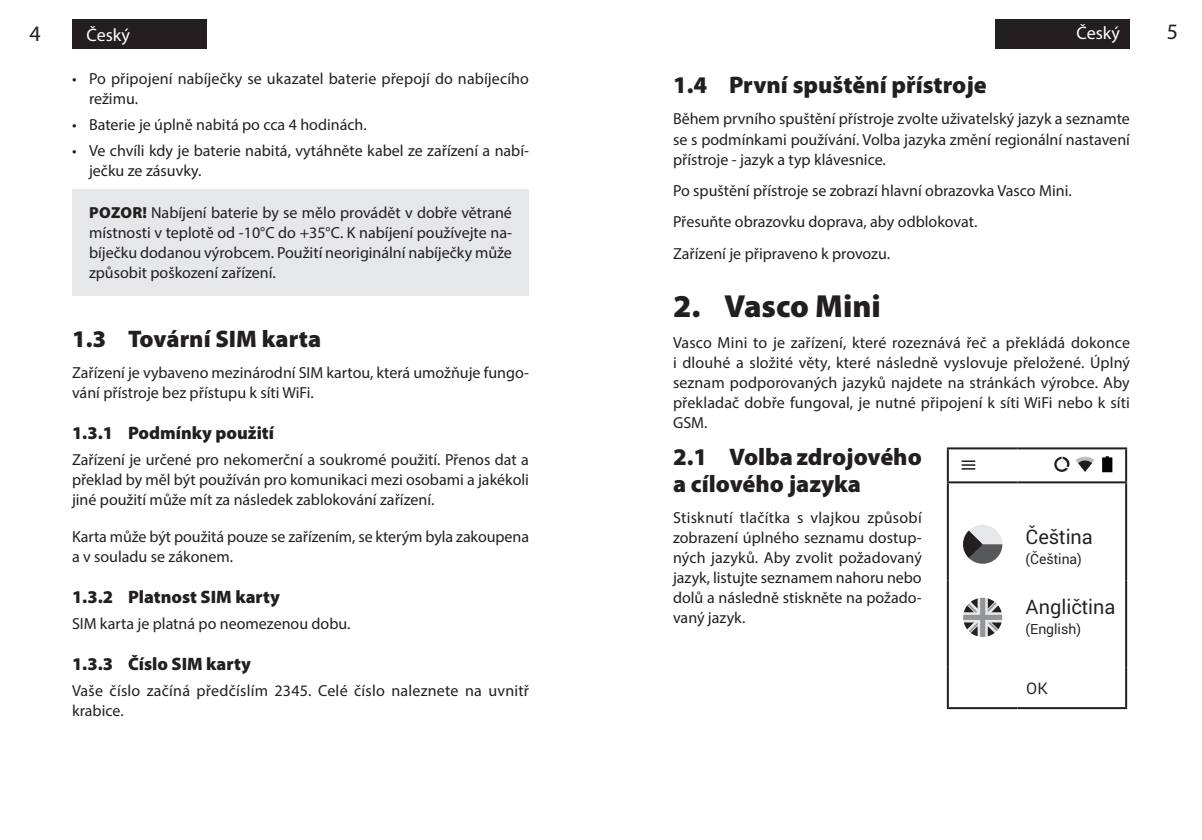
<style>
.page{position:relative;width:1202px;height:840px;background:#fff}
.page>*{position:absolute;margin:0;border:0;box-sizing:border-box;transform-origin:0 0}
.t1{font:900 32px "Myriad Pro";color:#231f20}
.t2{font:900 24px/26.4px "Myriad Pro";color:#231f20}
.t3{font:22px "Myriad Pro";color:#231f20}
.t4{font:20px "Roboto";color:#231f20}
.btn{font:900 18px "Myriad Pro";color:#231f20}
.t5{font:18px "Myriad Pro";color:#fff}
.body{font:16px/20px "Myriad Pro";color:#231f20}
.Normalny{font:16px/20px "Myriad Pro";color:#231f20;text-align:justify}
.t6{font:16px "Roboto";color:#231f20}
.t7{font:14px "Roboto";color:#231f20}
.s1{font-weight:900}
</style>
<div class="page">
<div style="left:72px;top:19px;width:134px;height:30px;background:#231f20"></div>
<div style="left:996px;top:19px;width:134px;height:30px;background:#231f20"></div>
<hr style="left:947px;top:447px;width:70px;height:2px;background:#231f20">
<hr style="left:947px;top:449px;width:2px;height:32px;background:#231f20">
<hr style="left:1017px;top:447px;width:110px;height:2px;background:#231f20">
<hr style="left:1125px;top:449px;width:2px;height:32px;background:#231f20">
<hr style="left:947px;top:481px;width:70px;height:2px;background:#231f20">
<hr style="left:947px;top:483px;width:2px;height:97px;background:#231f20">
<hr style="left:1017px;top:481px;width:110px;height:2px;background:#231f20">
<hr style="left:1125px;top:483px;width:2px;height:97px;background:#231f20">
<hr style="left:947px;top:580px;width:2px;height:86px;background:#231f20">
<hr style="left:1125px;top:580px;width:2px;height:86px;background:#231f20">
<hr style="left:947px;top:666px;width:2px;height:40px;background:#231f20">
<hr style="left:1125px;top:666px;width:2px;height:40px;background:#231f20">
<hr style="left:947px;top:706px;width:70px;height:2px;background:#231f20">
<hr style="left:1017px;top:706px;width:110px;height:2px;background:#231f20">
<svg style="left:1102px;top:456px;width:10px;height:16px"></svg>
<svg style="left:1054px;top:456px;width:15px;height:15px"></svg>
<svg style="left:1076px;top:456px;width:18px;height:15px"></svg>
<svg style="left:962px;top:460px;width:13px;height:9px"></svg>
<div style="left:963px;top:524px;width:39px;height:39px;background:#e6e7e9;border-radius:50%"></div>
<svg style="left:963px;top:530px;width:39px;height:33px"></svg>
<svg style="left:963px;top:597px;width:39px;height:39px"></svg>
<div style="left:72px;top:189px;width:457px;height:106px;background:#e6e7e9"></div>
<h3 class="t3" style="left:29px;top:20px;width:13px">4</h3>
<p class="t5" style="left:87px;top:24px;width:45px">Český</p>
<p class="t5" style="left:1076px;top:22px;width:45px">Český</p>
<h3 class="t3" style="left:1167px;top:18px;width:13px">5</h3>
<p class="t2" style="left:673px;top:71px;width:315px">1.4 První spuštění přístroje</p>
<p class="body" style="left:673px;top:109px;width:458px;text-align:justify">Během prvního spuštění přístroje zvolte uživatelský jazyk a seznamte se s podmínkami používání. Volba jazyka změní regionální nastavení přístroje - jazyk a typ klávesnice.</p>
<p class="body" style="left:673px;top:180px;width:400px">Po spuštění přístroje se zobrazí hlavní obrazovka Vasco Mini.</p>
<p class="body" style="left:673px;top:211px;width:306px">Přesuňte obrazovku doprava, aby odblokovat.</p>
<p class="body" style="left:673px;top:243px;width:219px">Zařízení je připraveno k provozu.</p>
<p class="t1" style="left:673px;top:284px;width:209px">2. Vasco Mini</p>
<p class="body" style="left:673px;top:332px;width:459px;text-align:justify">Vasco Mini to je zařízení, které rozeznává řeč a překládá dokonce i dlouhé a složité věty, které následně vyslovuje přeložené. Úplný seznam podporovaných jazyků najdete na stránkách výrobce. Aby překladač dobře fungoval, je nutné připojení k síti WiFi nebo k síti GSM.</p>
<p class="t2" style="left:673px;top:443px;width:250px">2.1 Volba zdrojového a cílového jazyka</p>
<p class="body" style="left:673px;top:507px;width:250px;text-align:justify">Stisknutí tlačítka s vlajkou způsobí zobrazení úplného seznamu dostup&shy;ných jazyků. Aby zvolit požadovaný jazyk, listujte seznamem nahoru nebo dolů a následně stiskněte na požado&shy;vaný jazyk.</p>
<p class="body" style="left:89px;top:68px;width:442px;text-indent:-17px">• Po připojení nabíječky se ukazatel baterie přepojí do nabíjecího režimu.</p>
<p class="body" style="left:72px;top:114px;width:296px">• Baterie je úplně nabitá po cca 4 hodinách.</p>
<p class="body" style="left:89px;top:140px;width:441px;text-indent:-17px">• Ve chvíli kdy je baterie nabitá, vytáhněte kabel ze zařízení a nabí&shy;ječku ze zásuvky.</p>
<p class="Normalny" style="left:89px;top:202px;width:424px"><span class="s1">POZOR!</span> Nabíjení baterie by se mělo provádět v dobře větrané místnosti v teplotě od -10°C do +35°C. K nabíjení používejte na&shy;bíječku dodanou výrobcem. Použití neoriginální nabíječky může způsobit poškození zařízení.</p>
<p class="t2" style="left:72px;top:324px;width:251px">1.3 Tovární SIM karta</p>
<p class="body" style="left:72px;top:362px;width:458px">Zařízení je vybaveno mezinárodní SIM kartou, která umožňuje fungo&shy;vání přístroje bez přístupu k síti WiFi.</p>
<p class="btn" style="left:72px;top:421px;width:204px">1.3.1 Podmínky použití</p>
<p class="body" style="left:72px;top:449px;width:458px;text-align:justify">Zařízení je určené pro nekomerční a soukromé použití. Přenos dat a překlad by měl být používán pro komunikaci mezi osobami a jakékoli jiné použití může mít za následek zablokování zařízení.</p>
<p class="body" style="left:72px;top:526px;width:459px">Karta může být použitá pouze se zařízením, se kterým byla zakoupena a v souladu se zákonem.</p>
<p class="btn" style="left:72px;top:585px;width:209px">1.3.2 Platnost SIM karty</p>
<p class="body" style="left:72px;top:613px;width:280px">SIM karta je platná po neomezenou dobu.</p>
<p class="btn" style="left:72px;top:651px;width:180px">1.3.3 Číslo SIM karty</p>
<p class="body" style="left:72px;top:680px;width:459px">Vaše číslo začíná předčíslím 2345. Celé číslo naleznete na uvnitř krabice.</p>
<p class="t4" style="left:1025px;top:522px;width:69px">Čeština</p>
<p class="t7" style="left:1025px;top:548px;width:58px">(Čeština)</p>
<p class="t4" style="left:1025px;top:593px;width:91px">Angličtina</p>
<p class="t7" style="left:1025px;top:619px;width:57px">(English)</p>
<p class="t6" style="left:1026px;top:676px;width:23px">OK</p>
</div>
